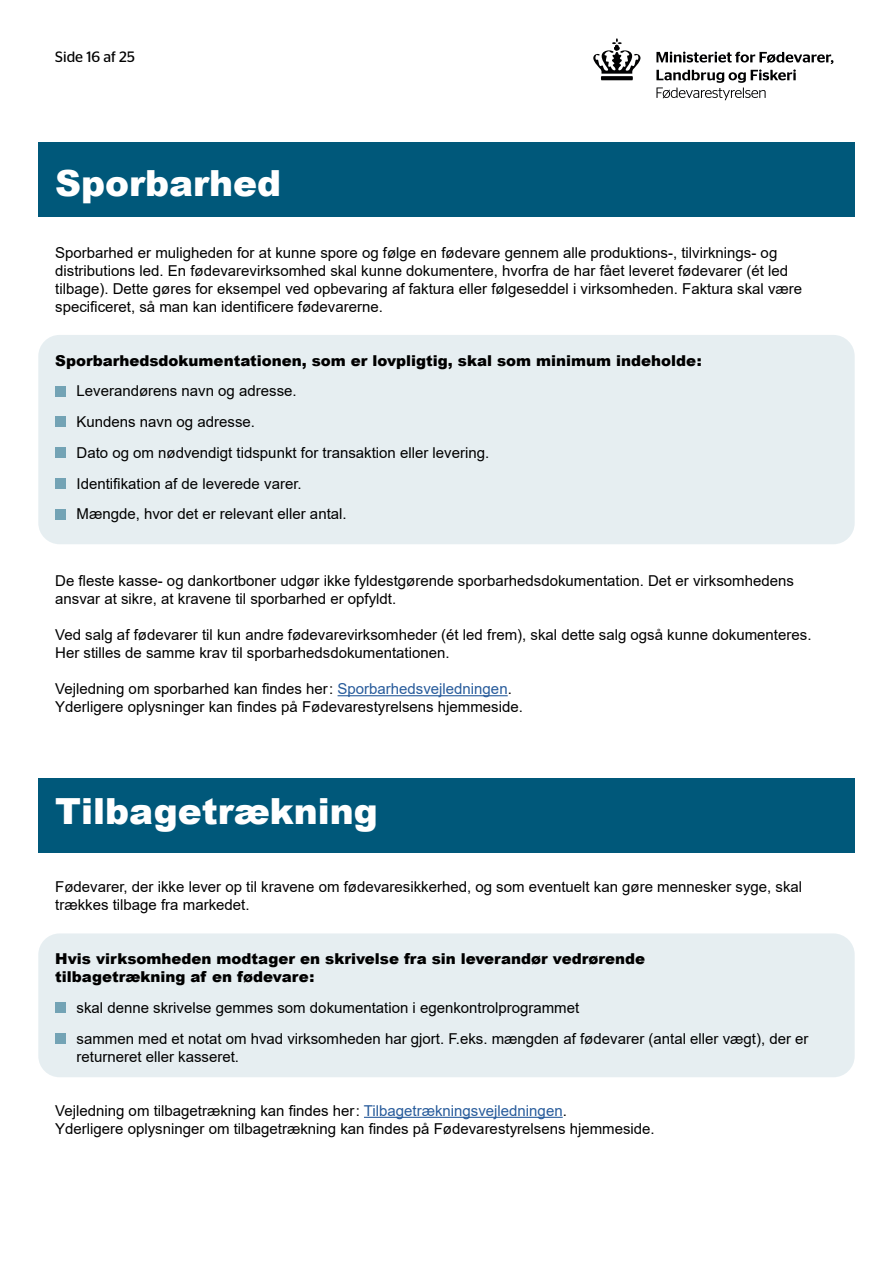
<style>
.page{position:relative;width:893px;height:1263px;background:#fff}
.page>*{position:absolute;margin:0;border:0;box-sizing:border-box;transform-origin:0 0}
.rubrik{font:900 36px "Arial";color:#fff}
.brød{font:15px/18px "Arial";color:#000}
.brød-2{font:900 15px/18px "Arial";color:#000}
.t1{font:15px "Stag Sans";color:#000}
.s1{color:#275b9b}
</style>
<div class="page">
<div style="left:38px;top:335px;width:817px;height:209px;background:#e6eef1;border-radius:21px"></div>
<div style="left:38px;top:933px;width:817px;height:144px;background:#e6eef1;border-radius:21px"></div>
<svg style="left:593px;top:38px;width:47px;height:42px"></svg>
<svg style="left:656px;top:52px;width:177px;height:48px"></svg>
<div style="left:38px;top:142px;width:817px;height:75px;background:#00587a"></div>
<hr style="left:338px;top:695px;width:170px;height:1px;background:#275b9b">
<hr style="left:364px;top:1117px;width:199px;height:1px;background:#275b9b">
<div style="left:55px;top:386px;width:10px;height:10px;background:#73a3b5"></div>
<div style="left:55px;top:417px;width:10px;height:10px;background:#73a3b5"></div>
<div style="left:55px;top:448px;width:10px;height:10px;background:#73a3b5"></div>
<div style="left:55px;top:478px;width:10px;height:11px;background:#73a3b5"></div>
<div style="left:55px;top:509px;width:10px;height:10px;background:#73a3b5"></div>
<div style="left:55px;top:1003px;width:10px;height:10px;background:#73a3b5"></div>
<div style="left:55px;top:1033px;width:10px;height:11px;background:#73a3b5"></div>
<div style="left:38px;top:778px;width:817px;height:75px;background:#00587a"></div>
<p class="t1" style="left:55px;top:48px;width:81px">Side 16 af 25</p>
<h2 class="rubrik" style="left:55px;top:157px;width:228px">Sporbarhed</h2>
<p class="brød" style="left:55px;top:243px;width:748px">Sporbarhed er muligheden for at kunne spore og følge en fødevare gennem alle produktions-, tilvirknings- og distributions led. En fødevarevirksomhed skal kunne dokumentere, hvorfra de har fået leveret fødevarer (ét led tilbage). Dette gøres for eksempel ved opbevaring af faktura eller følgeseddel i virksomheden. Faktura skal være specificeret, så man kan identificere fødevarerne.</p>
<p class="brød-2" style="left:55px;top:351px;width:648px">Sporbarhedsdokumentationen, som er lovpligtig, skal som minimum indeholde:</p>
<p class="brød" style="left:77px;top:382px;width:222px">Leverandørens navn og adresse.</p>
<p class="brød" style="left:77px;top:413px;width:180px">Kundens navn og adresse.</p>
<p class="brød" style="left:77px;top:443px;width:414px">Dato og om nødvendigt tidspunkt for transaktion eller levering.</p>
<p class="brød" style="left:77px;top:474px;width:227px">Identifikation af de leverede varer.</p>
<p class="brød" style="left:77px;top:505px;width:272px">Mængde, hvor det er relevant eller antal.</p>
<p class="brød" style="left:55px;top:572px;width:740px">De fleste kasse- og dankortboner udgør ikke fyldestgørende sporbarhedsdokumentation. Det er virksomhedens ansvar at sikre, at kravene til sporbarhed er opfyldt.</p>
<p class="brød" style="left:55px;top:626px;width:758px">Ved salg af fødevarer til kun andre fødevarevirksomheder (ét led frem), skal dette salg også kunne dokumenteres.<br>Her stilles de samme krav til sporbarhedsdokumentationen.</p>
<p class="brød" style="left:55px;top:680px;width:458px">Vejledning om sporbarhed kan findes her : <span class="s1">Sporbarhedsvejledningen</span>.</p>
<p class="brød" style="left:55px;top:698px;width:469px">Yderligere oplysninger kan findes på Fødevarestyrelsens hjemmeside.</p>
<h2 class="rubrik" style="left:55px;top:785px;width:324px">Tilbagetrækning</h2>
<p class="brød" style="left:55px;top:878px;width:748px">Fødevarer, der ikke lever op til kravene om fødevaresikkerhed, og som eventuelt kan gøre mennesker syge, skal trækkes tilbage fra markedet.</p>
<p class="brød-2" style="left:55px;top:949px;width:591px">Hvis virksomheden modtager en skrivelse fra sin leverandør vedrørende tilbagetrækning af en fødevare:</p>
<p class="brød" style="left:77px;top:998px;width:504px">skal denne skrivelse gemmes som dokumentation i egenkontrolprogrammet</p>
<p class="brød" style="left:77px;top:1029px;width:733px">sammen med et notat om hvad virksomheden har gjort. F.eks. mængden af fødevarer (antal eller vægt), der er returneret eller kasseret.</p>
<p class="brød" style="left:55px;top:1101px;width:513px">Vejledning om tilbagetrækning kan findes her : <span class="s1">Tilbagetrækningsvejledningen</span>.</p>
<p class="brød" style="left:55px;top:1119px;width:601px">Yderligere oplysninger om tilbagetrækning kan findes på Fødevarestyrelsens hjemmeside.</p>
</div>
